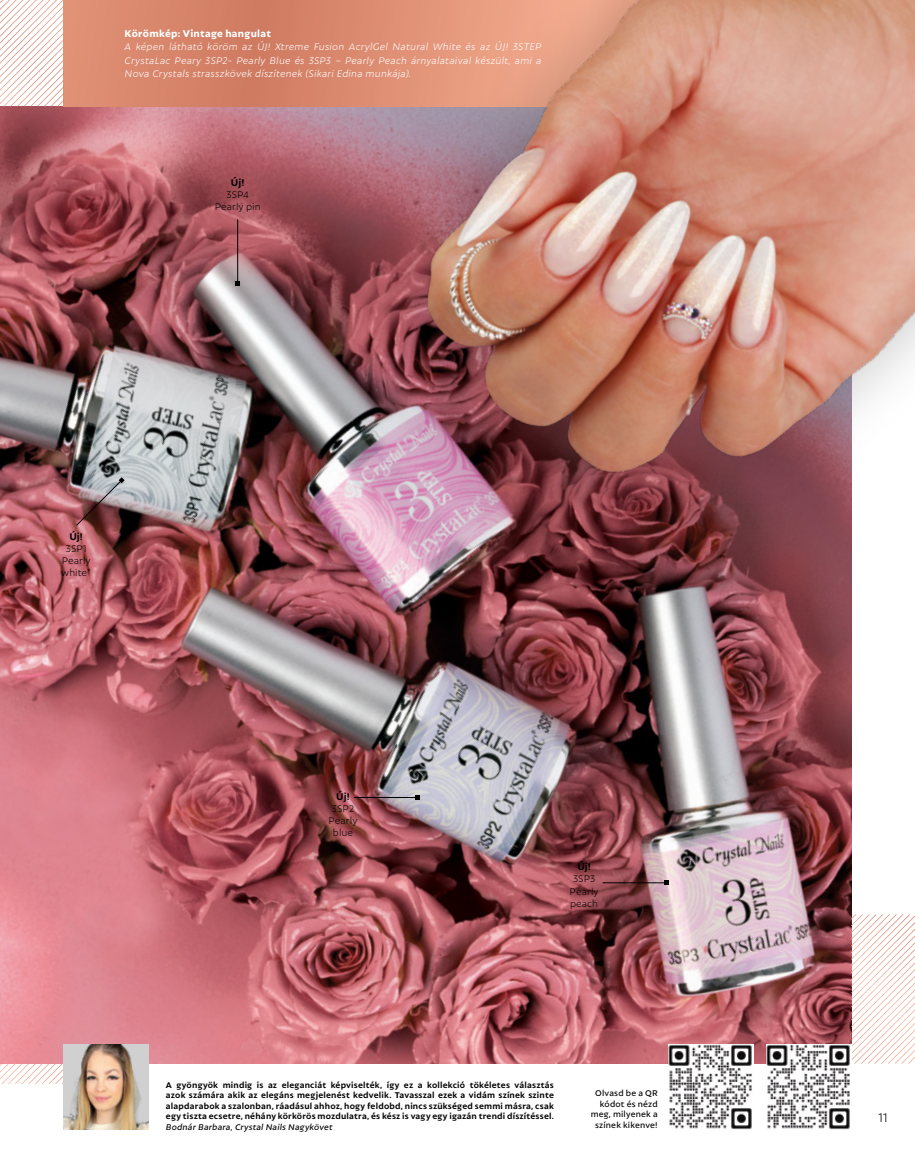
<style>
.page{position:relative;width:915px;height:1170px;background:#fff}
.page>*{position:absolute;margin:0;border:0;box-sizing:border-box;transform-origin:0 0}
.t1{font:300 13.5px "Autor";color:#000}
.t2{font:italic 300 10.5px/13.5px "Autor";letter-spacing:.025em;color:#fff;text-align:justify}
.t3{font:300 10.5px/12px "Autor";letter-spacing:.01em;color:#000;text-align:center}
.t4{font:800 10.5px "Autor";letter-spacing:.03em;color:#fff}
.t5{font:700 10.5px "Autor";color:#000}
.t6{font:700 9px/10.5px "Autor";letter-spacing:.025em;color:#000;text-align:justify}
.t7{font:500 9px/10.5px "Autor";letter-spacing:.025em;color:#000;text-align:right}
.t8{font:italic 500 9px "Autor";letter-spacing:.02em;color:#000}
</style>
<div class="page">
<svg style="left:0;top:1063px;width:64px;height:20px"></svg>
<img style="left:0;top:106px;width:850px;height:957px">
<svg style="left:850px;top:914px;width:65px;height:150px"></svg>
<div style="left:64px;top:0;width:850px;height:106px;background:#d7846a"></div>
<img style="left:765px;top:1044px;width:85px;height:85px">
<img style="left:668px;top:1044px;width:85px;height:85px">
<img style="left:64px;top:1044px;width:85px;height:85px">
<svg style="left:0;top:0;width:64px;height:106px"></svg>
<img style="left:361px;top:0;width:553px;height:593px">
<hr style="left:237px;top:219px;width:1px;height:62px;background:#000">
<svg style="left:235px;top:281px;width:5px;height:4px"></svg>
<svg style="left:75px;top:477px;width:50px;height:49px;background:#886c6f"></svg>
<hr style="left:354px;top:797px;width:62px;height:1px;background:#000">
<svg style="left:415px;top:795px;width:5px;height:4px"></svg>
<hr style="left:602px;top:882px;width:62px;height:1px;background:#000">
<svg style="left:664px;top:880px;width:4px;height:4px"></svg>
<p class="t4" style="left:125px;top:27px;width:148px">Körömkép: Vintage hangulat</p>
<p class="t2" style="left:125px;top:40px;width:418px">A képen látható köröm az ÚJ! Xtreme Fusion AcrylGel Natural White és az ÚJ! 3STEP CrystaLac Peary 3SP2- Pearly Blue és 3SP3 – Pearly Peach árnyalataival készült, ami a Nova Crystals strasszkövek díszítenek (Sikari Edina munkája).</p>
<p class="t5" style="left:231px;top:176px;width:15px">Új!</p>
<p class="t3" style="left:215px;top:188px;width:47px">3SP4<br>Pearly pin</p>
<p class="t5" style="left:69px;top:530px;width:15px">Új!</p>
<p class="t3" style="left:61px;top:542px;width:31px">3SP1<br>Pearly white*</p>
<p class="t5" style="left:336px;top:790px;width:15px">Új!</p>
<p class="t3" style="left:328px;top:802px;width:30px">3SP2<br>Pearly blue</p>
<p class="t5" style="left:577px;top:860px;width:15px">Új!</p>
<p class="t3" style="left:569px;top:872px;width:30px">3SP3<br>Pearly peach</p>
<p class="t6" style="left:166px;top:1078px;width:389px">A gyöngyök mindig is az eleganciát képviselték, így ez a kollekció tökéletes választás azok számára akik az elegáns megjelenést kedvelik. Tavasszal ezek a vidám színek szinte alapdarabok a szalonban, ráadásul ahhoz, hogy feldobd, nincs szükséged semmi másra, csak egy tiszta ecsetre, néhány körkörös mozdulatra, és kész is vagy egy igazán trendi díszítéssel.</p>
<p class="t8" style="left:166px;top:1121px;width:168px">Bodnár Barbara, Crystal Nails Nagykövet</p>
<p class="t7" style="left:590px;top:1087px;width:68px">Olvasd be a QR kódot és nézd meg, milyenek a színek kikenve!</p>
<h1 class="t1" style="left:878px;top:1108px;width:11px">11</h1>
</div>
